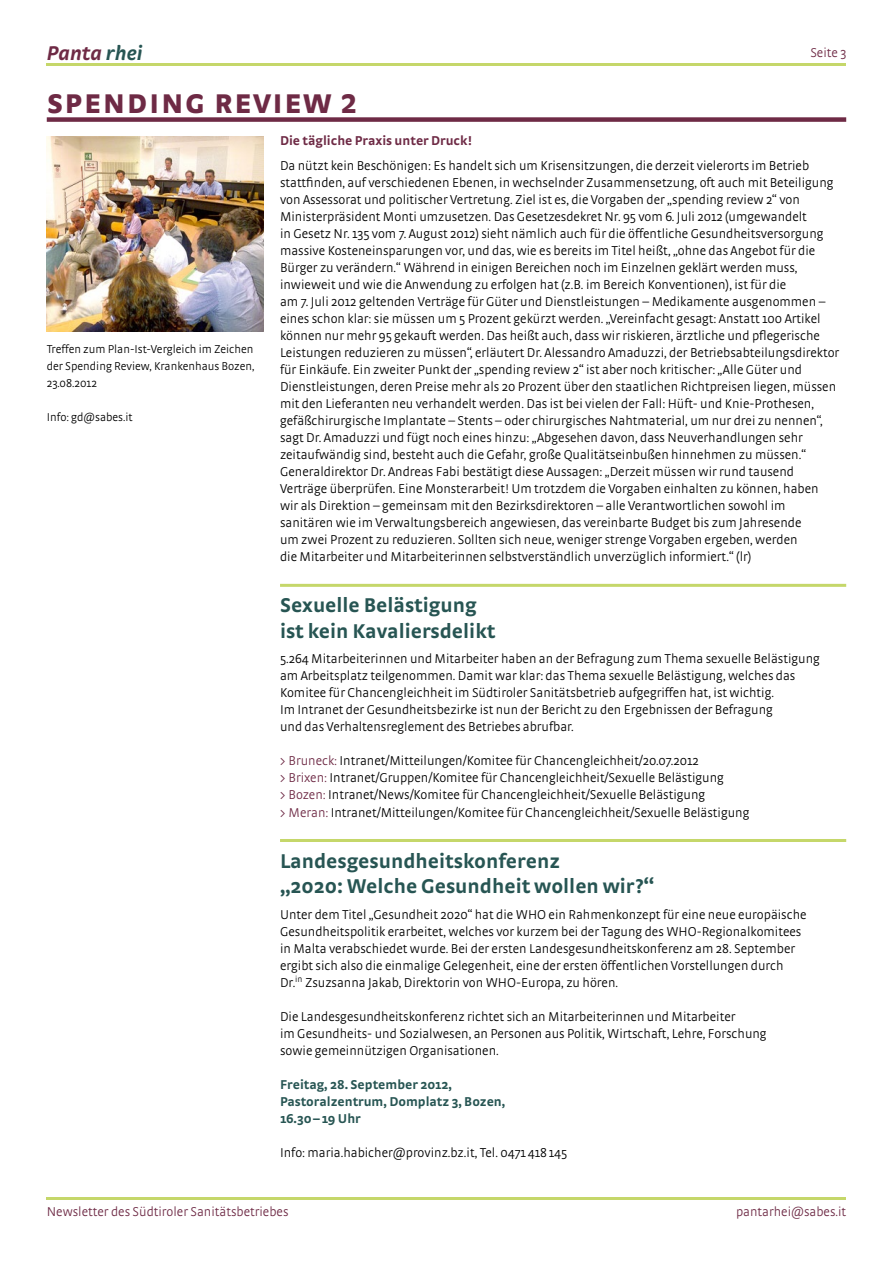
<style>
.page{position:relative;width:893px;height:1263px;background:#fff}
.page>*{position:absolute;margin:0;border:0;box-sizing:border-box;transform-origin:0 0}
.t1{font:700 36px "Strada OT";letter-spacing:.025em;color:#6e2a45}
.t2{font:700 21px/25.5px "Strada OT";color:#275553}
.t3{font:italic 700 21px "Strada OT";color:#6e2a45}
.t4{font:300 13.5px/17px "Strada OT";color:#000}
.t5{font:700 13.5px/17px "Strada OT";color:#275553}
.t6{font:300 13.5px "Strada OT";color:#6e2a45}
.t7{font:700 13.5px "Strada OT";color:#6e2a45}
.t8{font:300 12px/17px "Strada OT";color:#000;text-align:justify}
.s1{color:#275553}
.s2{color:#6e2a45}
</style>
<div class="page">
<img style="left:47px;top:136px;width:216px;height:196px">
<div style="left:47px;top:117px;width:799px;height:5px;background:#6e2a45"></div>
<hr style="left:47px;top:1197px;width:799px;height:2px;background:#c5d76a">
<hr style="left:47px;top:64px;width:799px;height:2px;background:#c5d76a">
<hr style="left:280px;top:584px;width:566px;height:3px;background:#c5d76a">
<hr style="left:280px;top:839px;width:566px;height:3px;background:#c5d76a">
<h2 class="t3" style="left:47px;top:40px;width:97px">Panta <span class="s1">rhei</span></h2>
<p class="t6" style="left:810px;top:45px;width:37px">Seite 3</p>
<h1 class="t1" style="left:47px;top:80px;width:312px">Spen ding review 2</h1>
<p class="t8" style="left:47px;top:341px;width:209px">Treffen zum Plan-Ist-Vergleich im Zeichen der Spending Review, Krankenhaus Bozen, 23.08.2012</p>
<p class="t8" style="left:47px;top:409px;width:87px">Info: gd@sabes.it</p>
<p class="t7" style="left:280px;top:132px;width:194px">Die tägliche Praxis unter Druck!</p>
<p class="t4" style="left:280px;top:157px;width:561px">Da nützt kein Beschönigen: Es handelt sich um Krisensitzungen, die derzeit vielerorts im Betrieb stattfinden, auf verschiedenen Ebenen, in wechselnder Zusammensetzung, oft auch mit Beteiligung von Assessorat und politischer Vertretung. Ziel ist es, die Vorgaben der „spending review 2“ von Ministerpräsident Monti umzusetzen. Das Gesetzesdekret Nr. 95 vom 6. Juli 2012 (umgewandelt<br>in Gesetz Nr. 135 vom 7. August 2012) sieht nämlich auch für die öffentliche Gesundheitsversorgung massive Kosteneinsparungen vor, und das, wie es bereits im Titel heißt, „ohne das Angebot für die Bürger zu verändern.“ Während in einigen Bereichen noch im Einzelnen geklärt werden muss, inwieweit und wie die Anwendung zu erfolgen hat (z.B. im Bereich Konventionen), ist für die<br>am 7. Juli 2012 geltenden Verträge für Güter und Dienstleistungen – Medikamente ausgenommen – eines schon klar: sie müssen um 5 Prozent gekürzt werden. „Vereinfacht gesagt: Anstatt 100 Artikel können nur mehr 95 gekauft werden. Das heißt auch, dass wir riskieren, ärztliche und pflegerische Leistungen reduzieren zu müssen“, erläutert Dr. Alessandro Amaduzzi, der Betriebsabteilungsdirektor für Einkäufe. Ein zweiter Punkt der „spending review 2“ ist aber noch kritischer: „Alle Güter und Dienstleistungen, deren Preise mehr als 20 Prozent über den staatlichen Richtpreisen liegen, müssen mit den Lieferanten neu verhandelt werden. Das ist bei vielen der Fall: Hüft- und Knie-Prothesen, gefäßchirurgische Implantate – Stents – oder chirurgisches Nahtmaterial, um nur drei zu nennen“, sagt Dr. Amaduzzi und fügt noch eines hinzu: „Abgesehen davon, dass Neuverhandlungen sehr zeitaufwändig sind, besteht auch die Gefahr, große Qualitätseinbußen hinnehmen zu müssen.“ Generaldirektor Dr. Andreas Fabi bestätigt diese Aussagen: „Derzeit müssen wir rund tausend Verträge überprüfen. Eine Monsterarbeit! Um trotzdem die Vorgaben einhalten zu können, haben wir als Direktion – gemeinsam mit den Bezirksdirektoren – alle Verantwortlichen sowohl im sanitären wie im Verwaltungsbereich angewiesen, das vereinbarte Budget bis zum Jahresende<br>um zwei Prozent zu reduzieren. Sollten sich neue, weniger strenge Vorgaben ergeben, werden<br>die Mitarbeiter und Mitarbeiterinnen selbstverständlich unverzüglich informiert.“ (lr)</p>
<h2 class="t2" style="left:280px;top:592px;width:217px">Sexuelle Belästigung ist kein Kavaliersdelikt</h2>
<p class="t4" style="left:280px;top:651px;width:541px">5.264 Mitarbeiterinnen und Mitarbeiter haben an der Befragung zum Thema sexuelle Belästigung am Arbeitsplatz teilgenommen. Damit war klar: das Thema sexuelle Belästigung, welches das Komitee für Chancengleichheit im Südtiroler Sanitätsbetrieb aufgegriffen hat, ist wichtig.<br>Im Intranet der Gesundheitsbezirke ist nun der Bericht zu den Ergebnissen der Befragung<br>und das Verhaltensreglement des Betriebes abrufbar.</p>
<p class="t4" style="left:280px;top:753px;width:471px"><span class="s2">&gt; Bruneck:</span> Intranet/Mitteilungen/Komitee für Chancengleichheit/20.07.2012<br><span class="s2">&gt; Brixen:</span> Intranet/Gruppen/Komitee für Chancengleichheit/Sexuelle Belästigung<br><span class="s2">&gt; Bozen:</span> Intranet/News/Komitee für Chancengleichheit/Sexuelle Belästigung<br><span class="s2">&gt; Meran:</span> Intranet/Mitteilungen/Komitee für Chancengleichheit/Sexuelle Belästigung</p>
<h2 class="t2" style="left:280px;top:847px;width:375px">Landesgesundheitskonferenz<br>„2020: Welche Gesundheit wollen wir?“</h2>
<p class="t4" style="left:280px;top:906px;width:528px">Unter dem Titel „Gesundheit 2020“ hat die WHO ein Rahmenkonzept für eine neue europäische Gesundheitspolitik erarbeitet, welches vor kurzem bei der Tagung des WHO-Regionalkomitees in Malta verabschiedet wurde. Bei der ersten Landesgesundheitskonferenz am 28. September ergibt sich also die einmalige Gelegenheit, eine der ersten öffentlichen Vorstellungen durch Dr.<sup>in</sup> Zsuzsanna Jakab, Direktorin von WHO-Europa, zu hören.</p>
<p class="t4" style="left:280px;top:1008px;width:488px">Die Landesgesundheitskonferenz richtet sich an Mitarbeiterinnen und Mitarbeiter<br>im Gesundheits- und Sozialwesen, an Personen aus Politik, Wirtschaft, Lehre, Forschung sowie gemeinnützigen Organisationen.</p>
<p class="t5" style="left:280px;top:1075px;width:227px">Freitag, 28. September 2012,<br>Pastoralzentrum, Domplatz 3, Bozen,<br>16.30–19 Uhr</p>
<p class="t4" style="left:280px;top:1144px;width:289px">Info: maria.habicher@provinz.bz.it, Tel. 0471418145</p>
<p class="t6" style="left:47px;top:1204px;width:243px">Newsletter des Südtiroler Sanitätsbetriebes</p>
<p class="t6" style="left:736px;top:1204px;width:112px">pantarhei@sabes.it</p>
</div>
